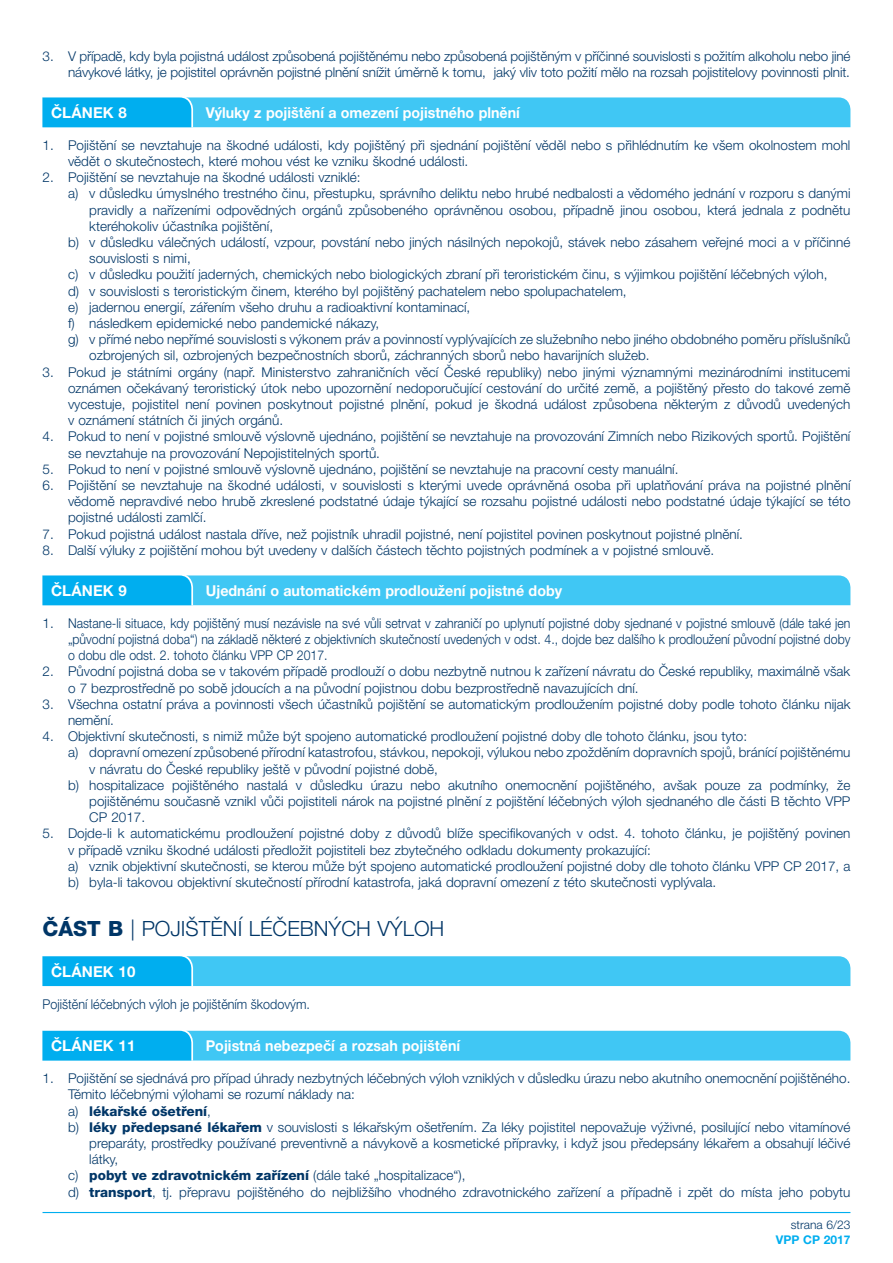
<style>
.page{position:relative;width:893px;height:1263px;background:#fff}
.page>*{position:absolute;margin:0;border:0;box-sizing:border-box;transform-origin:0 0}
.t1{font:300 21px "Helvetica Neue LT Pro";color:#003667}
.t2{font:700 15px "Helvetica Neue LT Pro";color:#fff;scale:.95 1}
.t3{font:700 15px "Helvetica Neue LT Pro";color:#fff}
.t4{font:300 13.5px/16.2px "Helvetica Neue LT Pro";color:#003667}
.t5{font:300 13.5px "Helvetica Neue LT Pro";color:#003667;scale:.93 1}
.t6{font:800 13.5px "Helvetica Neue LT Pro";color:#003667}
.t7{font:300 12px "Helvetica Neue LT Pro";color:#003667}
.t8{font:700 12px "Helvetica Neue LT Pro";color:#00aeef}
.s1{font-weight:800}
.s2{font-weight:300}
</style>
<div class="page">
<hr style="left:43px;top:1212px;width:807px;height:1px;background:#00aeef">
<svg style="left:43px;top:97px;width:807px;height:30px;background:#37c3f3"></svg>
<svg style="left:43px;top:575px;width:807px;height:30px;background:#37c3f3"></svg>
<svg style="left:43px;top:956px;width:807px;height:30px;background:#36c3f3"></svg>
<svg style="left:43px;top:1030px;width:807px;height:30px;background:#39c4f3"></svg>
<p class="t4" style="left:43px;top:47px;width:809px;text-align:right">3. V případě, kdy byla pojistná událost způsobená pojištěnému nebo způsobená pojištěným v příčinné souvislosti s požitím alkoholu nebo jiné návykové látky, je pojistitel oprávněn pojistné plnění snížit úměrně k tomu, jaký vliv toto požití mělo na rozsah pojistitelovy povinnosti plnit.</p>
<p class="t3" style="left:51px;top:103px;width:77px">ČLÁNEK 8</p>
<p class="t2" style="left:206px;top:103px;width:332px">Výluky z pojištění a omezení pojistného plnění</p>
<p class="t4" style="left:68px;top:137px;width:784px;text-indent:-26px">1. Pojištění se nevztahuje na škodné události, kdy pojištěný při sjednání pojištění věděl nebo s přihlédnutím ke všem okolnostem mohl vědět o skutečnostech, které mohou vést ke vzniku škodné události.</p>
<p class="t4" style="left:43px;top:169px;width:320px">2. Pojištění se nevztahuje na škodné události vzniklé:</p>
<p class="t4" style="left:68px;top:185px;width:784px">a) v důsledku úmyslného trestného činu, přestupku, správního deliktu nebo hrubé nedbalosti a vědomého jednání v rozporu s danými</p>
<p class="t4" style="left:89px;top:201px;width:763px">pravidly a nařízeními odpovědných orgánů způsobeného oprávněnou osobou, případně jinou osobou, která jednala z podnětu</p>
<p class="t4" style="left:89px;top:218px;width:185px">kteréhokoliv účastníka pojištění,</p>
<p class="t4" style="left:68px;top:234px;width:784px">b) v důsledku válečných událostí, vzpour, povstání nebo jiných násilných nepokojů, stávek nebo zásahem veřejné moci a v příčinné</p>
<p class="t4" style="left:89px;top:250px;width:103px">souvislosti s nimi,</p>
<p class="t4" style="left:68px;top:266px;width:761px">c) v důsledku použití jaderných, chemických nebo biologických zbraní při teroristickém činu, s výjimkou pojištění léčebných výloh,</p>
<p class="t4" style="left:68px;top:282px;width:560px">d) v souvislosti s teroristickým činem, kterého byl pojištěný pachatelem nebo spolupachatelem,</p>
<p class="t4" style="left:68px;top:299px;width:404px">e) jadernou energií, zářením všeho druhu a radioaktivní kontaminací,</p>
<p class="t4" style="left:68px;top:315px;width:313px">f) následkem epidemické nebo pandemické nákazy,</p>
<p class="t4" style="left:68px;top:331px;width:784px">g) v přímé nebo nepřímé souvislosti s výkonem práv a povinností vyplývajících ze služebního nebo jiného obdobného poměru příslušníků</p>
<p class="t4" style="left:89px;top:347px;width:562px">ozbrojených sil, ozbrojených bezpečnostních sborů, záchranných sborů nebo havarijních služeb.</p>
<p class="t4" style="left:68px;top:363px;width:784px;text-align:justify;text-indent:-26px">3. Pokud je státními orgány (např. Ministerstvo zahraničních věcí České republiky) nebo jinými významnými mezinárodními institucemi oznámen očekávaný teroristický útok nebo upozornění nedoporučující cestování do určité země, a pojištěný přesto do takové země vycestuje, pojistitel není povinen poskytnout pojistné plnění, pokud je škodná událost způsobena některým z důvodů uvedených v oznámení státních či jiných orgánů.</p>
<p class="t4" style="left:68px;top:428px;width:784px;text-indent:-26px">4. Pokud to není v pojistné smlouvě výslovně ujednáno, pojištění se nevztahuje na provozování Zimních nebo Rizikových sportů. Pojištění se nevztahuje na provozování Nepojistitelných sportů.</p>
<p class="t4" style="left:43px;top:461px;width:637px">5. Pokud to není v pojistné smlouvě výslovně ujednáno, pojištění se nevztahuje na pracovní cesty manuální.</p>
<p class="t4" style="left:68px;top:477px;width:784px;text-align:justify;text-indent:-26px">6. Pojištění se nevztahuje na škodné události, v souvislosti s kterými uvede oprávněná osoba při uplatňování práva na pojistné plnění vědomě nepravdivé nebo hrubě zkreslené podstatné údaje týkající se rozsahu pojistné události nebo podstatné údaje týkající se této pojistné události zamlčí.</p>
<p class="t4" style="left:43px;top:525px;width:702px">7. Pokud pojistná událost nastala dříve, než pojistník uhradil pojistné, není pojistitel povinen poskytnout pojistné plnění.</p>
<p class="t4" style="left:43px;top:542px;width:673px">8. Další výluky z pojištění mohou být uvedeny v dalších částech těchto pojistných podmínek a v pojistné smlouvě.</p>
<p class="t3" style="left:51px;top:581px;width:77px">ČLÁNEK 9</p>
<p class="t2" style="left:206px;top:581px;width:377px">Ujednání o automatickém prodloužení pojistné doby</p>
<p class="t4" style="left:68px;top:615px;width:784px;text-align:justify;text-indent:-26px">1. Nastane-li situace, kdy pojištěný musí nezávisle na své vůli setrvat v zahraničí po uplynutí pojistné doby sjednané v pojistné smlouvě (dále také jen „původní pojistná doba“) na základě některé z objektivních skutečností uvedených v odst. 4., dojde bez dalšího k prodloužení původní pojistné doby o dobu dle odst. 2. tohoto článku VPP CP 2017.</p>
<p class="t4" style="left:68px;top:663px;width:784px;text-indent:-26px">2. Původní pojistná doba se v takovém případě prodlouží o dobu nezbytně nutnou k zařízení návratu do České republiky, maximálně však o 7 bezprostředně po sobě jdoucích a na původní pojistnou dobu bezprostředně navazujících dní.</p>
<p class="t4" style="left:68px;top:696px;width:784px;text-indent:-26px">3. Všechna ostatní práva a povinnosti všech účastníků pojištění se automatickým prodloužením pojistné doby podle tohoto článku nijak nemění.</p>
<p class="t4" style="left:43px;top:728px;width:706px">4. Objektivní skutečnosti, s nimiž může být spojeno automatické prodloužení pojistné doby dle tohoto článku, jsou tyto:</p>
<p class="t4" style="left:68px;top:744px;width:784px">a) dopravní omezení způsobené přírodní katastrofou, stávkou, nepokoji, výlukou nebo zpožděním dopravních spojů, bránící pojištěnému</p>
<p class="t4" style="left:89px;top:760px;width:350px">v návratu do České republiky ještě v původní pojistné době,</p>
<p class="t4" style="left:68px;top:777px;width:784px">b) hospitalizace pojištěného nastalá v důsledku úrazu nebo akutního onemocnění pojištěného, avšak pouze za podmínky, že</p>
<p class="t4" style="left:89px;top:793px;width:763px">pojištěnému současně vznikl vůči pojistiteli nárok na pojistné plnění z pojištění léčebných výloh sjednaného dle části B těchto VPP</p>
<p class="t4" style="left:89px;top:809px;width:57px">CP 2017.</p>
<p class="t4" style="left:68px;top:825px;width:784px;text-indent:-26px">5. Dojde-li k automatickému prodloužení pojistné doby z důvodů blíže specifikovaných v odst. 4. tohoto článku, je pojištěný povinen v případě vzniku škodné události předložit pojistiteli bez zbytečného odkladu dokumenty prokazující:<br>a) vznik objektivní skutečnosti, se kterou může být spojeno automatické prodloužení pojistné doby dle tohoto článku VPP CP 2017, a b) byla-li takovou objektivní skutečností přírodní katastrofa, jaká dopravní omezení z této skutečnosti vyplývala.</p>
<h1 class="t1" style="left:43px;top:915px;width:403px"><span class="s1">ČÁST B</span> | POJIŠTĚNÍ LÉČEBNÝCH VÝLOH</h1>
<p class="t3" style="left:51px;top:962px;width:86px">ČLÁNEK 10</p>
<p class="t5" style="left:43px;top:995px;width:289px">Pojištění léčebných výloh je pojištěním škodovým.</p>
<p class="t3" style="left:51px;top:1036px;width:86px">ČLÁNEK 11</p>
<p class="t2" style="left:206px;top:1036px;width:269px">Pojistná nebezpečí a rozsah pojištění</p>
<p class="t4" style="left:43px;top:1070px;width:809px">1. Pojištění se sjednává pro případ úhrady nezbytných léčebných výloh vzniklých v důsledku úrazu nebo akutního onemocnění pojištěného.</p>
<p class="t4" style="left:68px;top:1086px;width:288px">Těmito léčebnými výlohami se rozumí náklady na:</p>
<p class="t6" style="left:68px;top:1103px;width:144px"><span class="s2">a)</span> lékařské ošetření<span class="s2">,</span></p>
<p class="t4" style="left:68px;top:1118px;width:784px">b) <span class="s1">léky předepsané lékařem</span> v souvislosti s lékařským ošetřením. Za léky pojistitel nepovažuje výživné, posilující nebo vitamínové</p>
<p class="t4" style="left:89px;top:1135px;width:763px">preparáty, prostředky používané preventivně a návykově a kosmetické přípravky, i když jsou předepsány lékařem a obsahují léčivé</p>
<p class="t4" style="left:89px;top:1151px;width:31px">látky,</p>
<p class="t4" style="left:68px;top:1167px;width:399px">c) <span class="s1">pobyt ve zdravotnickém zařízení</span> (dále také „hospitalizace“),</p>
<p class="t4" style="left:68px;top:1183px;width:784px">d) <span class="s1">transport</span>, tj. přepravu pojištěného do nejbližšího vhodného zdravotnického zařízení a případně i zpět do místa jeho pobytu</p>
<p class="t7" style="left:791px;top:1218px;width:61px">strana 6/23</p>
<p class="t8" style="left:776px;top:1232px;width:76px">VPP CP 2017</p>
</div>
